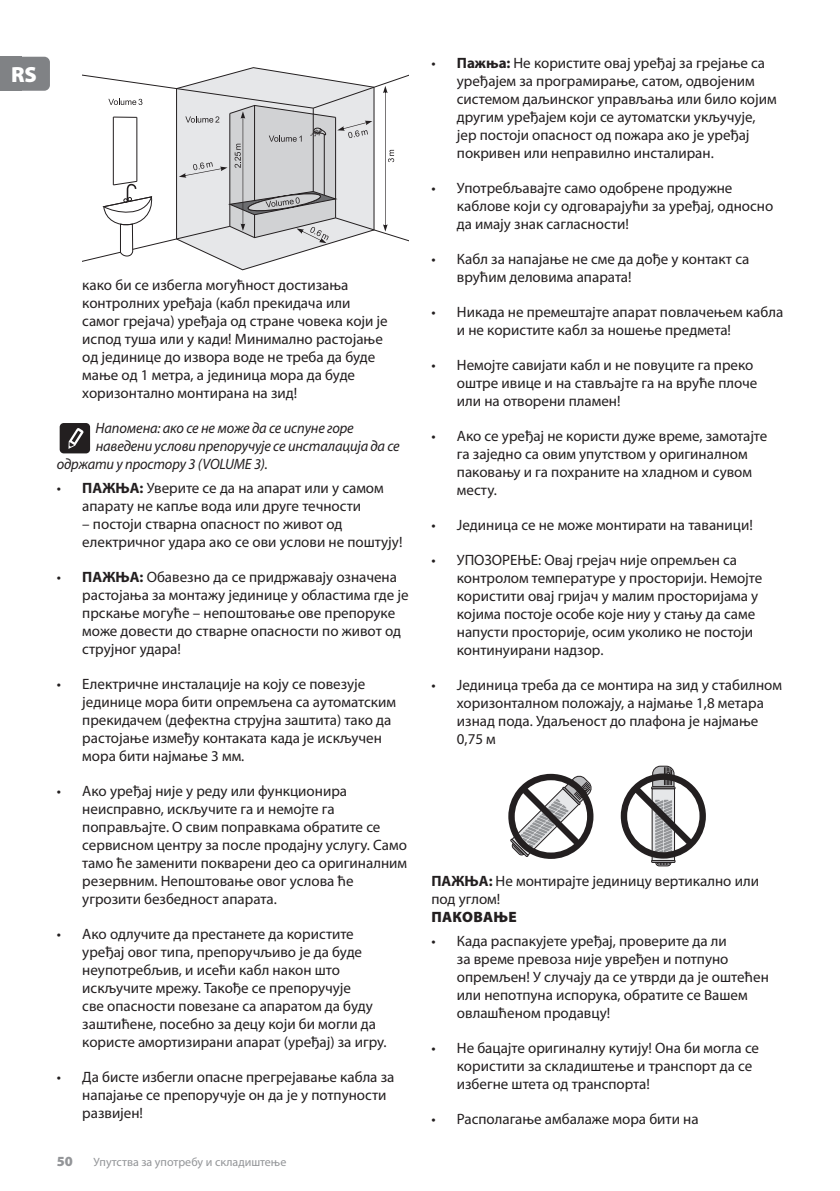
<style>
.page{position:relative;width:840px;height:1191px;background:#fff}
.page>*{position:absolute;margin:0;border:0;box-sizing:border-box;transform-origin:0 0}
.t1{font:900 22px "Myriad Pro";color:#fff}
.t2{font:15px/18px "Myriad Pro";color:#231f20}
.t3{font:italic 15px "Myriad Pro";letter-spacing:-.01em;color:#231f20;scale:.96 1}
.t4{font:900 15px "Myriad Pro";letter-spacing:.02em;color:#231f20}
.t5{font:900 14px "Myriad Pro";color:#939598}
.t6{font:12px "Myriad Pro";color:#939598}
.s1{font-weight:700}
</style>
<div class="page">
<div style="left:0;top:57px;width:22px;height:34px;background:#808285"></div>
<div style="left:0;top:57px;width:50px;height:34px;background:#808285;border-radius:6px"></div>
<svg style="left:82px;top:67px;width:326px;height:203px"></svg>
<div style="left:60px;top:423px;width:30px;height:30px;background:#231f20;border-radius:4px"></div>
<svg style="left:68px;top:428px;width:16px;height:21px"></svg>
<svg style="left:620px;top:765px;width:85px;height:101px"></svg>
<svg style="left:508px;top:774px;width:85px;height:85px"></svg>
<h1 class="t1" style="left:11px;top:62px;width:27px">RS</h1>
<p class="t2" style="left:82px;top:276px;width:307px">како би се избегла могућност достизања контролних уређаја (кабл прекидача или самог грејача) уређаја од стране човека који је испод туша или у кади! Минимално растојање од јединице до извора воде не треба да буде мање од 1 метра, а јединица мора да буде хоризонтално монтирана на зид!</p>
<p class="t3" style="left:96px;top:420px;width:270px">Напомена: ако се не може да се испуне горе</p>
<p class="t3" style="left:96px;top:438px;width:318px">наведени услови препоручује се инсталација да се</p>
<p class="t3" style="left:57px;top:456px;width:221px">одржати у простору 3 (VOLUME 3).</p>
<p class="t2" style="left:57px;top:479px;width:328px;text-align:center">• <span class="s1">ПАЖЊА:</span> Уверите се да на апарат или у самом апарату не капље вода или друге течности</p>
<p class="t2" style="left:82px;top:515px;width:321px">– постоји стварна опасност по живот од електричног удара ако се ови услови не поштују!</p>
<p class="t2" style="left:82px;top:568px;width:328px;text-indent:-26px">• <span class="s1">ПАЖЊА:</span> Обавезно да се придржавају означена растојања за монтажу јединице у областима где је прскање могуће – непоштовање ове препоруке може довести до стварне опасности по живот од струјног удара!</p>
<p class="t2" style="left:82px;top:675px;width:315px;text-indent:-26px">• Електричне инсталације на коју се повезује јединице мора бити опремљена са аутоматским прекидачем (дефектна струјна заштита) тако да растојање између контаката када је искључен мора бити најмање 3 мм.</p>
<p class="t2" style="left:82px;top:782px;width:326px;text-indent:-26px">• Ако уређај није у реду или функционира неисправно, искључите га и немојте га поправљајте. О свим поправкама обратите се сервисном центру за после продајну услугу. Само тамо ће заменити покварени део са оригиналним резервним. Непоштовање овог услова ће угрозити безбедност апарата.</p>
<p class="t2" style="left:82px;top:925px;width:305px;text-indent:-26px">• Ако одлучите да престанете да користите уређај овог типа, препоручљиво је да буде неупотребљив, и исећи кабл након што искључите мрежу. Такође се препоручује<br>све опасности повезане са апаратом да буду заштићене, посебно за децу који би могли да користе амортизирани апарат (уређај) за игру.</p>
<p class="t2" style="left:82px;top:1068px;width:313px;text-indent:-26px">• Да бисте избегли опасне прегрејавање кабла за напајање се препоручује он да је у потпуности развијен!</p>
<p class="t5" style="left:57px;top:1153px;width:18px">50</p>
<p class="t6" style="left:94px;top:1155px;width:194px">Упутства за употребу и складиштење</p>
<p class="t2" style="left:456px;top:54px;width:321px;text-indent:-26px">• <span class="s1">Пажња:</span> Не користите овај уређај за грејање са уређајем за програмирање, сатом, одвојеним системом даљинског управљања или било којим другим уређајем који се аутоматски укључује, јер постоји опасност од пожара ако је уређај покривен или неправилно инсталиран.</p>
<p class="t2" style="left:456px;top:179px;width:318px;text-indent:-26px">• Употребљавајте само одобрене продужне каблове који су одговарајући за уређај, односно да имају знак сагласности!</p>
<p class="t2" style="left:456px;top:250px;width:294px;text-indent:-26px">• Кабл за напајање не сме да дође у контакт са врућим деловима апарата!</p>
<p class="t2" style="left:456px;top:303px;width:328px;text-indent:-26px">• Никада не премештајте апарат повлачењем кабла и не користите кабл за ношење предмета!</p>
<p class="t2" style="left:456px;top:356px;width:302px;text-indent:-26px">• Немојте савијати кабл и не повуците га преко оштре ивице и на стављајте га на вруће плоче или на отворени пламен!</p>
<p class="t2" style="left:456px;top:427px;width:312px;text-indent:-26px">• Ако се уређај не користи дуже време, замотајте га заједно са овим упутством у оригиналном паковању и га похраните на хладном и сувом месту.</p>
<p class="t2" style="left:431px;top:516px;width:323px">• Јединица се не може монтирати на таваници!</p>
<p class="t2" style="left:456px;top:551px;width:307px;text-indent:-26px">• УПОЗОРЕЊЕ: Овај грејач није опремљен са контролом температуре у просторији. Немојте користити овај гријач у малим просторијама у којима постоје особе које ниу у стању да саме напусти просторије, осим уколико не постоји континуирани надзор.</p>
<p class="t2" style="left:456px;top:676px;width:326px;text-indent:-26px">• Јединица треба да се монтира на зид у стабилном хоризонталном положају, а најмање 1,8 метара изнад пода. Удаљеност до плафона је најмање 0,75 м</p>
<p class="t2" style="left:431px;top:872px;width:329px"><span class="s1">ПАЖЊА:</span> Не монтирајте јединицу вертикално или под углом!</p>
<p class="t4" style="left:431px;top:908px;width:87px">ПАКОВАЊЕ</p>
<p class="t2" style="left:456px;top:931px;width:313px;text-indent:-26px">• Када распакујете уређај, проверите да ли<br>за време превоза није увређен и потпуно опремљен! У случају да се утврди да је оштећен или непотпуна испорука, обратите се Вашем овлашћеном продавцу!</p>
<p class="t2" style="left:456px;top:1038px;width:303px;text-indent:-26px">• Не бацајте оригиналну кутију! Она би могла се користити за складиштење и транспорт да се избегне штета од транспорта!</p>
<p class="t2" style="left:431px;top:1109px;width:268px">• Располагање амбалаже мора бити на</p>
</div>
